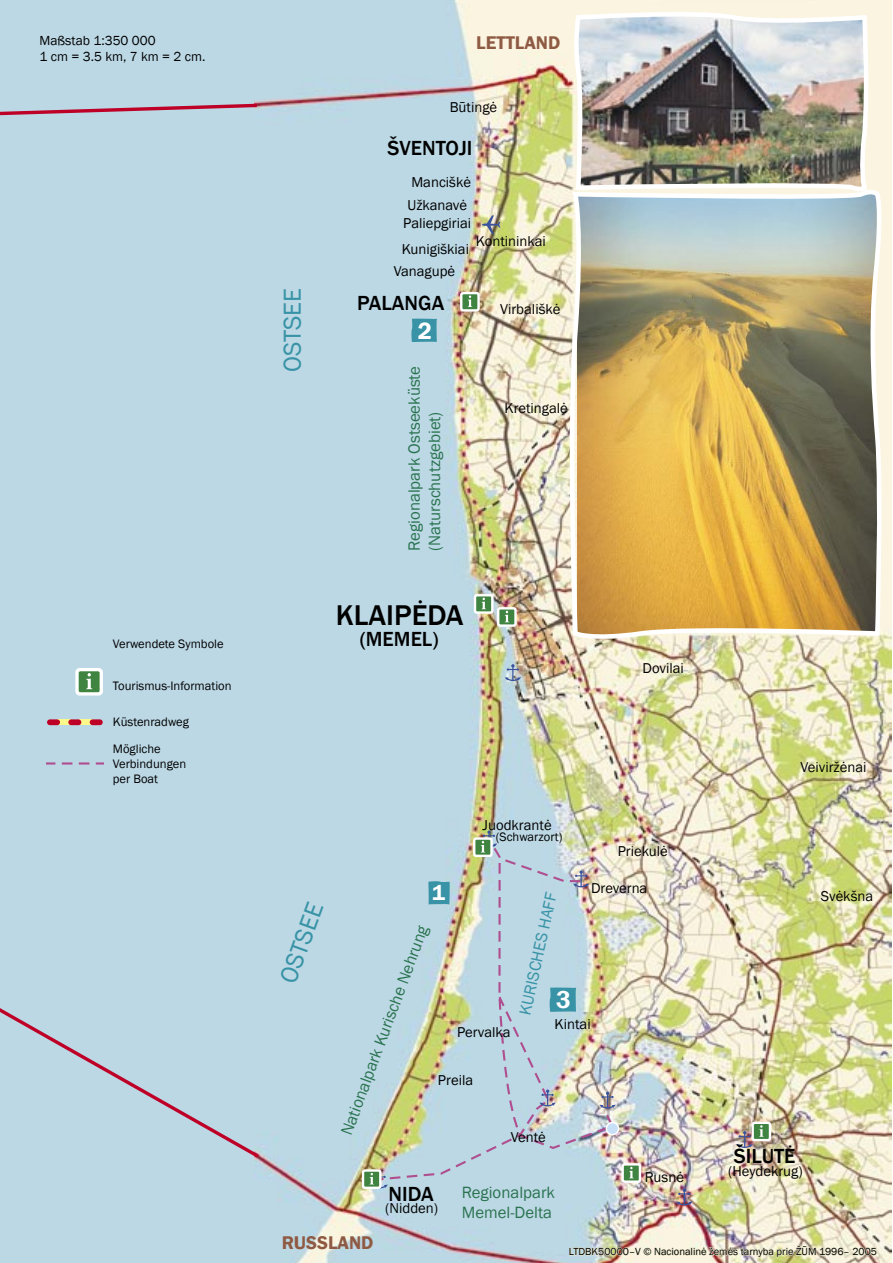
<style>
.page{position:relative;width:893px;height:1263px;background:#fff}
.page>*{position:absolute;margin:0;border:0;box-sizing:border-box;transform-origin:0 0}
.body_Minion{font:500 29.4px "Franklin Gothic";color:#000}
.body_Minion-2{font:25.2px "Franklin Gothic";color:#3893a7}
.Body_bullets{font:600 25.05px "Franklin Gothic";color:#fff}
.Body_bullets-2{font:600 24.15px "Franklin Gothic";color:#fff}
.Body_bullets-3{font:600 22.05px "Franklin Gothic";color:#fff}
.body_Minion-3{font:500 21px "Franklin Gothic";color:#000}
.zemelaio_7{font:500 21px "Franklin Gothic";color:#000}
.body_Minion-4{font:600 18.9px "Franklin Gothic";color:#8f5a43}
.body_Minion-5{font:16.8px "Franklin Gothic";color:#2a7350}
.body_Minion-6{font:16.8px "Franklin Gothic";color:#3893a7}
.zemelaio_7-2{font:14.7px "Franklin Gothic";color:#000}
.body_Minion-7{font:14.7px "Franklin Gothic";color:#000}
.Body_bullets-4{font:13.5px "Franklin Gothic";color:#000}
.body_Minion-8{font:12.6px/15.1px "Franklin Gothic";color:#000}
.Body_bullets-5{font:10.5px "Franklin Gothic";color:#000}
</style>
<div class="page">
<div style="left:0;top:0;width:277px;height:1263px;background:#bcd8e5"></div>
<img style="left:255px;top:0;width:637px;height:1263px">
<svg style="left:621px;top:1163px;width:20px;height:20px"></svg>
<div style="left:624px;top:1165px;width:15px;height:15px;background:#3f8440"></div>
<svg style="left:629px;top:1167px;width:4px;height:11px"></svg>
<div style="left:751px;top:1121px;width:20px;height:20px;background:linear-gradient(to bottom,#f7faf7,#f7faf7);border-radius:3px"></div>
<div style="left:754px;top:1124px;width:15px;height:15px;background:#3f8440"></div>
<svg style="left:759px;top:1125px;width:5px;height:12px"></svg>
<div style="left:497px;top:607px;width:20px;height:20px;background:linear-gradient(to right,#fff,#fff);border-radius:3px"></div>
<div style="left:499px;top:609px;width:15px;height:15px;background:#3f8440"></div>
<svg style="left:505px;top:611px;width:4px;height:11px"></svg>
<svg style="left:474px;top:594px;width:19px;height:20px"></svg>
<div style="left:476px;top:596px;width:15px;height:15px;background:#3f8440"></div>
<svg style="left:481px;top:598px;width:5px;height:11px"></svg>
<svg style="left:460px;top:292px;width:20px;height:20px"></svg>
<div style="left:462px;top:294px;width:15px;height:15px;background:#3f8440"></div>
<svg style="left:468px;top:295px;width:4px;height:12px"></svg>
<svg style="left:482px;top:215px;width:18px;height:19px"></svg>
<svg style="left:736px;top:1131px;width:17px;height:17px"></svg>
<svg style="left:676px;top:1188px;width:16px;height:17px"></svg>
<svg style="left:473px;top:837px;width:20px;height:20px"></svg>
<div style="left:475px;top:840px;width:15px;height:15px;background:#3f8440"></div>
<svg style="left:481px;top:830px;width:16px;height:12px"></svg>
<svg style="left:505px;top:664px;width:16px;height:17px"></svg>
<img style="left:371px;top:842px;width:244px;height:340px">
<svg style="left:539px;top:1089px;width:17px;height:17px"></svg>
<svg style="left:599px;top:1092px;width:17px;height:16px"></svg>
<div style="left:606px;top:1122px;width:12px;height:13px;background:#c8e0f7;border-radius:50%"></div>
<div style="left:606px;top:1122px;width:13px;height:13px;border:2px solid #fff;border-radius:50%"></div>
<svg style="left:573px;top:870px;width:16px;height:17px"></svg>
<svg style="left:362px;top:1169px;width:19px;height:20px"></svg>
<div style="left:364px;top:1172px;width:15px;height:14px;background:#3f8440"></div>
<svg style="left:369px;top:1171px;width:19px;height:17px"></svg>
<svg style="left:0;top:102px;width:263px;height:1059px"></svg>
<img style="left:574px;top:5px;width:295px;height:184px">
<img style="left:563px;top:189px;width:324px;height:451px">
<svg style="left:549px;top:987px;width:27px;height:25px"></svg>
<svg style="left:428px;top:881px;width:22px;height:24px"></svg>
<svg style="left:411px;top:318px;width:26px;height:24px"></svg>
<svg style="left:75px;top:668px;width:28px;height:27px"></svg>
<div style="left:79px;top:671px;width:21px;height:21px;background:#3f8440;border-radius:2px"></div>
<svg style="left:86px;top:673px;width:6px;height:16px"></svg>
<div style="left:79px;top:719px;width:13px;height:6px;background:#fcf88c"></div>
<div style="left:58px;top:719px;width:13px;height:6px;background:#fcf88c"></div>
<div style="left:47px;top:719px;width:13px;height:6px;background:#be0027;border-radius:3px"></div>
<div style="left:68px;top:719px;width:13px;height:6px;background:#be0027;border-radius:3px"></div>
<div style="left:90px;top:719px;width:13px;height:6px;background:#be0027;border-radius:3px"></div>
<svg style="left:47px;top:762px;width:56px;height:2px"></svg>
<svg style="left:569px;top:1245px;width:308px;height:12px;background:#e4dfc8"></svg>
<p class="Body_bullets-4" style="left:40px;top:32px;width:118px">Maßstab 1:350 000</p>
<p class="Body_bullets-4" style="left:40px;top:48px;width:167px">1 cm = 3.5 km, 7 km = 2 cm.</p>
<p class="body_Minion-8" style="left:113px;top:636px;width:112px">Verwendete Symbole</p>
<p class="body_Minion-8" style="left:113px;top:678px;width:120px">Tourismus-Information</p>
<p class="body_Minion-8" style="left:113px;top:714px;width:78px">Küstenradweg</p>
<p class="body_Minion-8" style="left:113px;top:741px;width:75px">Mögliche<br>Verbindungen per Boat</p>
<p class="body_Minion-4" style="left:476px;top:31px;width:86px">LETTLAND</p>
<p class="zemelaio_7-2" style="left:450px;top:98px;width:49px">Būtingė</p>
<p class="zemelaio_7" style="left:387px;top:135px;width:86px">ŠVENTOJI</p>
<p class="zemelaio_7-2" style="left:411px;top:173px;width:61px">Manciškė</p>
<p class="zemelaio_7-2" style="left:407px;top:196px;width:61px">Užkanavė</p>
<p class="zemelaio_7-2" style="left:402px;top:240px;width:69px">Kunigiškiai</p>
<p class="zemelaio_7-2" style="left:403px;top:214px;width:70px">Paliepgiriai</p>
<p class="zemelaio_7-2" style="left:476px;top:232px;width:71px">Kontininkai</p>
<p class="body_Minion-2" style="left:277px;top:372px;width:85px;rotate:-90deg">OSTSEE</p>
<p class="zemelaio_7-2" style="left:394px;top:262px;width:63px">Vanagupė</p>
<p class="body_Minion-3" style="left:357px;top:290px;width:89px">PALANGA</p>
<p class="Body_bullets-2" style="left:418px;top:316px;width:16px">2</p>
<p class="body_Minion-5" style="left:404px;top:551px;width:186px;rotate:-90deg">Regionalpark Ostseeküste</p>
<p class="body_Minion-5" style="left:424px;top:551px;width:141px;rotate:-90deg">(Naturschutzgebiet)</p>
<p class="body_Minion" style="left:336px;top:597px;width:129px">KLAIPĖDA</p>
<p class="body_Minion-3" style="left:360px;top:626px;width:80px">(MEMEL)</p>
<p class="zemelaio_7-2" style="left:500px;top:300px;width:62px">Virbališkė</p>
<p class="zemelaio_7-2" style="left:504px;top:399px;width:65px">Kretingalė</p>
<p class="zemelaio_7-2" style="left:642px;top:659px;width:43px">Dovilai</p>
<p class="body_Minion-2" style="left:273px;top:977px;width:85px;rotate:-70deg">OSTSEE</p>
<p class="zemelaio_7-2" style="left:483px;top:816px;width:71px">Juodkrantė</p>
<p class="body_Minion-8" style="left:496px;top:830px;width:68px">(Schwarzort)</p>
<p class="zemelaio_7-2" style="left:618px;top:842px;width:52px">Priekulė</p>
<p class="zemelaio_7-2" style="left:591px;top:878px;width:58px">Dreverna</p>
<p class="Body_bullets-3" style="left:432px;top:879px;width:14px">1</p>
<p class="body_Minion-6" style="left:515px;top:1013px;width:126px;rotate:-78deg">KURISCHES HAFF</p>
<p class="body_Minion-5" style="left:337px;top:1131px;width:224px;rotate:-70deg">Nationalpark Kurische Nehrung</p>
<p class="Body_bullets" style="left:556px;top:984px;width:16px">3</p>
<p class="zemelaio_7-2" style="left:554px;top:1015px;width:38px">Kintai</p>
<p class="zemelaio_7-2" style="left:457px;top:1023px;width:55px">Pervalka</p>
<p class="zemelaio_7-2" style="left:438px;top:1071px;width:37px">Preila</p>
<p class="zemelaio_7-2" style="left:511px;top:1128px;width:37px">Ventė</p>
<p class="body_Minion-3" style="left:389px;top:1181px;width:47px">NIDA</p>
<p class="body_Minion-7" style="left:385px;top:1199px;width:55px">(Nidden)</p>
<p class="body_Minion-5" style="left:462px;top:1182px;width:95px">Regionalpark</p>
<p class="body_Minion-5" style="left:462px;top:1202px;width:92px">Memel-Delta</p>
<p class="zemelaio_7-2" style="left:645px;top:1168px;width:41px">Rusnė</p>
<p class="zemelaio_7-2" style="left:800px;top:758px;width:68px">Veiviržėnai</p>
<p class="zemelaio_7-2" style="left:821px;top:887px;width:54px">Svėkšna</p>
<p class="body_Minion-3" style="left:734px;top:1143px;width:63px">ŠILUTĖ</p>
<p class="zemelaio_7-2" style="left:728px;top:1162px;width:76px">(Heydekrug)</p>
<p class="body_Minion-4" style="left:282px;top:1231px;width:93px">RUSSLAND</p>
<p class="Body_bullets-5" style="left:569px;top:1245px;width:310px">LTDBK50000–V © Nacionalinė žemės tarnyba prie ŽŪM 1996– 2005</p>
</div>
